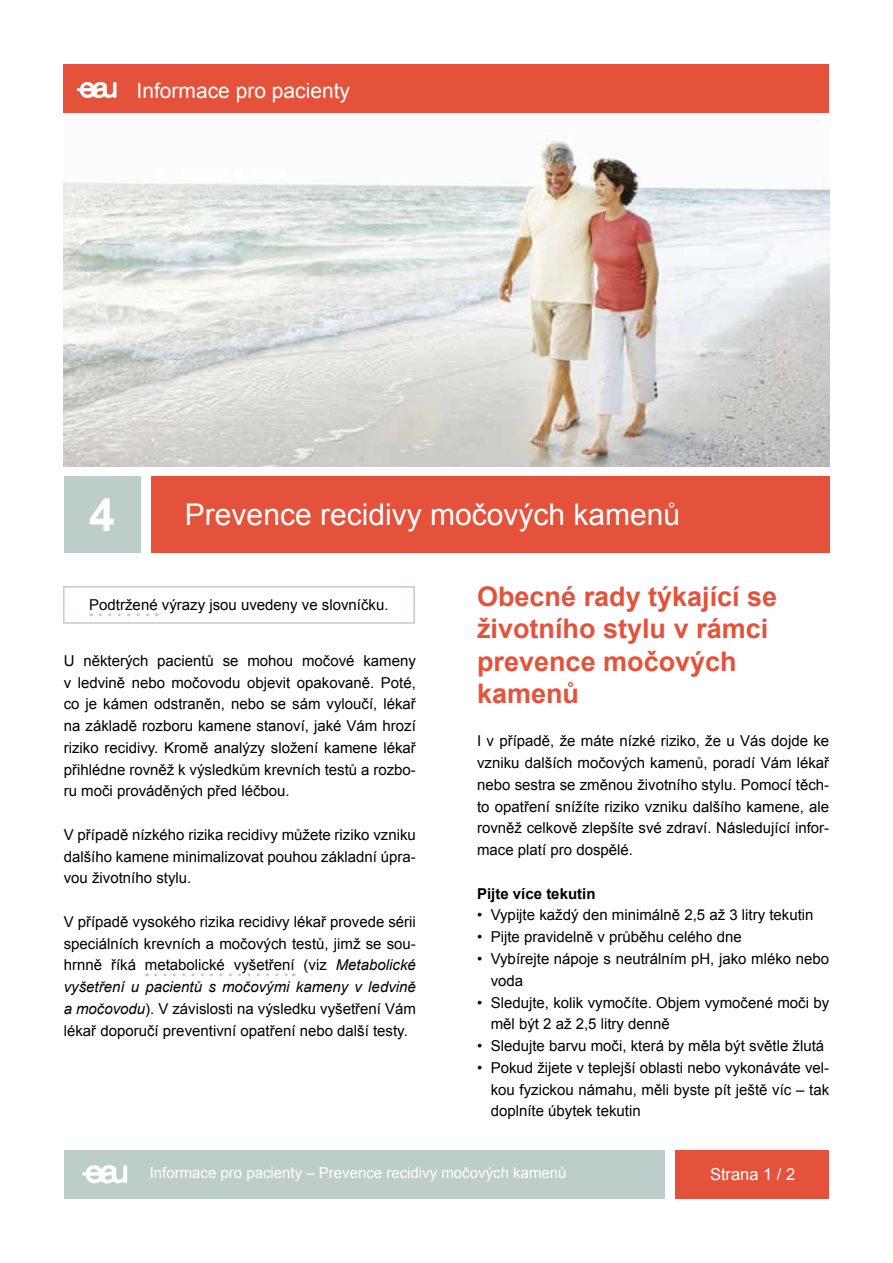
<style>
.page{position:relative;width:893px;height:1263px;background:#fff}
.page>*{position:absolute;margin:0;border:0;box-sizing:border-box;transform-origin:0 0}
.t1{font:700 46.5px "Arial";color:#fff}
.t2{font:30px "Arial";color:#fff}
.t3{font:700 27px/32.4px "Arial";color:#e5523b}
.t4{font:21px "Arial";color:#fff}
.t5{font:16.5px "Arial";color:#fff}
.t6{font:15px/21.8px "Arial";color:#000;text-align:justify}
.t7{font:15px "Arial";color:#fff}
.t8{font:700 15px "Arial";color:#000}
.s1{font-style:italic}
</style>
<div class="page">
<img style="left:64px;top:140px;width:765px;height:326px">
<div style="left:64px;top:64px;width:765px;height:49px;background:#e5523b"></div>
<div style="left:64px;top:1150px;width:600px;height:49px;background:#bdceca"></div>
<div style="left:675px;top:1150px;width:154px;height:49px;background:#e5523b"></div>
<svg style="left:82px;top:1165px;width:45px;height:18px"></svg>
<svg style="left:77px;top:82px;width:39px;height:16px"></svg>
<div style="left:64px;top:476px;width:76px;height:77px;background:#bdceca"></div>
<div style="left:151px;top:476px;width:678px;height:77px;background:#e5523b"></div>
<svg style="left:156px;top:973px;width:138px;height:3px"></svg>
<svg style="left:100px;top:613px;width:57px;height:3px"></svg>
<div style="left:63px;top:586px;width:352px;height:38px;border:2px solid #bdceca"></div>
<h3 class="t4" style="left:136px;top:76px;width:215px">Informace pro pacienty</h3>
<h1 class="t1" style="left:89px;top:484px;width:27px">4</h1>
<h2 class="t2" style="left:185px;top:495px;width:497px">Prevence recidivy močových kamenů</h2>
<p class="t6" style="left:89px;top:594px;width:301px">Podtržené výrazy jsou uvedeny ve slovníčku.</p>
<p class="t6" style="left:64px;top:650px;width:354px">U některých pacientů se mohou močové kameny v ledvině nebo močovodu objevit opakovaně. Poté, co je kámen odstraněn, nebo se sám vyloučí, lékař na základě rozboru kamene stanoví, jaké Vám hrozí riziko recidivy. Kromě analýzy složení kamene lékař přihlédne rovněž k výsledkům krevních testů a rozbo&shy;ru moči prováděných před léčbou.</p>
<p class="t6" style="left:64px;top:824px;width:354px">V případě nízkého rizika recidivy můžete riziko vzniku dalšího kamene minimalizovat pouhou základní úpra&shy;vou životního stylu.</p>
<p class="t6" style="left:64px;top:911px;width:354px">V případě vysokého rizika recidivy lékař provede sérii speciálních krevních a močových testů, jimž se sou&shy;hrnně říká metabolické vyšetření (viz <span class="s1">Metabolické vyšetření u pacientů s močovými kameny v ledvině a močovodu</span>). V závislosti na výsledku vyšetření Vám lékař doporučí preventivní opatření nebo další testy.</p>
<h3 class="t3" style="left:477px;top:581px;width:302px">Obecné rady týkající se životního stylu v rámci prevence močových kamenů</h3>
<p class="t6" style="left:477px;top:730px;width:354px">I v případě, že máte nízké riziko, že u Vás dojde ke vzniku dalších močových kamenů, poradí Vám lékař nebo sestra se změnou životního stylu. Pomocí těch&shy;to opatření snížíte riziko vzniku dalšího kamene, ale rovněž celkově zlepšíte své zdraví. Následující infor&shy;mace platí pro dospělé.</p>
<p class="t8" style="left:477px;top:883px;width:120px">Pijte více tekutin</p>
<p class="t6" style="left:477px;top:904px;width:338px">• Vypijte každý den minimálně 2,5 až 3 litry tekutin</p>
<p class="t6" style="left:477px;top:926px;width:266px">• Pijte pravidelně v průběhu celého dne</p>
<p class="t6" style="left:491px;top:948px;width:340px;text-indent:-14px">• Vybírejte nápoje s neutrálním pH, jako mléko nebo voda</p>
<p class="t6" style="left:491px;top:991px;width:340px;text-indent:-14px">• Sledujte, kolik vymočíte. Objem vymočené moči by měl být 2 až 2,5 litry denně</p>
<p class="t6" style="left:477px;top:1035px;width:349px">• Sledujte barvu moči, která by měla být světle žlutá</p>
<p class="t6" style="left:491px;top:1057px;width:340px;text-indent:-14px">• Pokud žijete v teplejší oblasti nebo vykonáváte vel&shy;kou fyzickou námahu, měli byste pít ještě víc – tak doplníte úbytek tekutin</p>
<p class="t7" style="left:150px;top:1163px;width:418px">Informace pro pacienty – Prevence recidivy močových kamenů</p>
<p class="t5" style="left:710px;top:1164px;width:87px">Strana 1 / 2</p>
</div>
